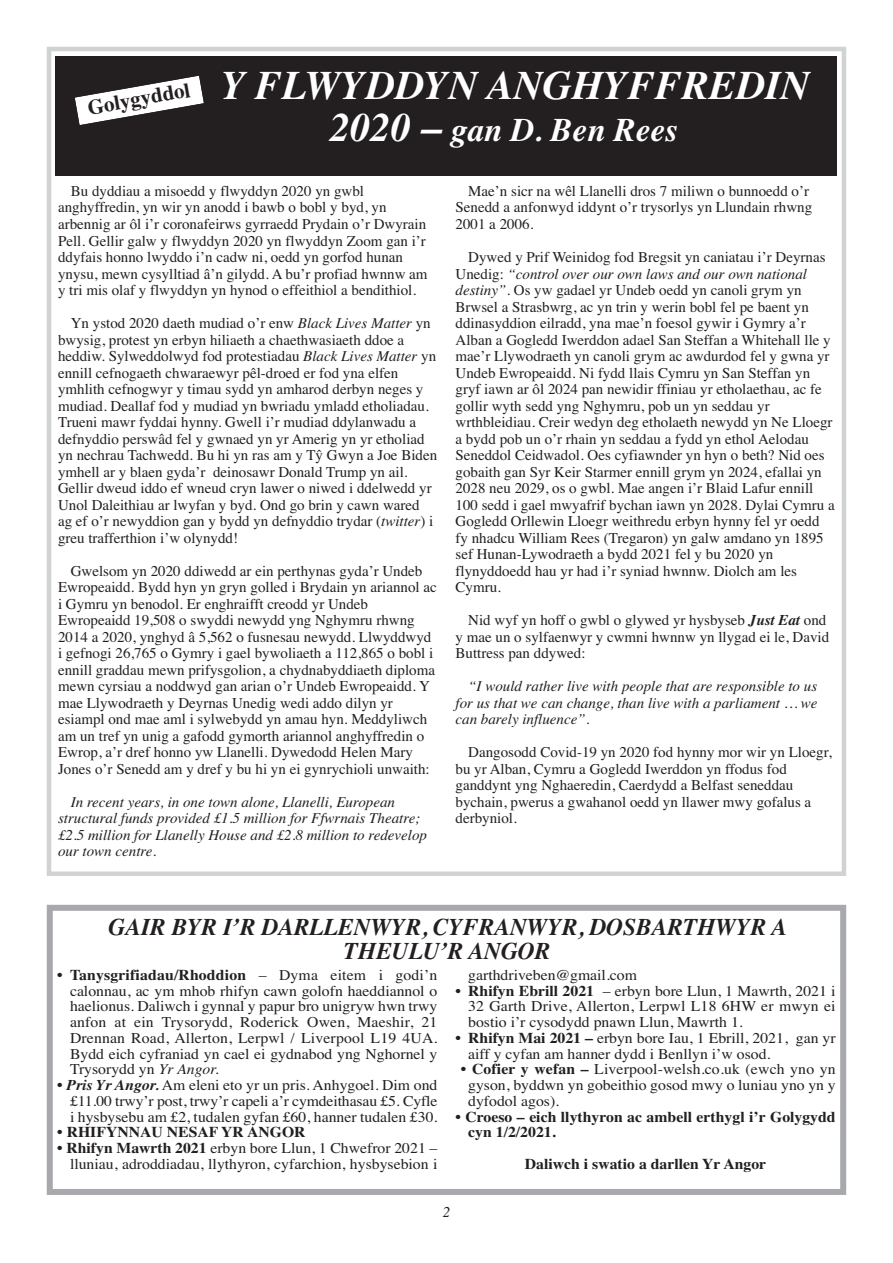
<style>
.page{position:relative;width:893px;height:1263px;background:#fff}
.page>*{position:absolute;margin:0;border:0;box-sizing:border-box;transform-origin:0 0}
.t1{font:italic 700 40.5px "Times";color:#fff}
.t2{font:italic 700 33px "Times";color:#fff}
.t3{font:italic 700 24px/24px "Times";color:#231f20;text-align:center}
.t4{font:700 21px "Times";color:#231f20}
.t5{font:15px/16.5px "Times";color:#231f20}
.t6{font:15px/15.8px "Times";color:#231f20;text-align:justify;scale:1.05 1}
.t7{font:italic 15px/16.5px "Times";color:#231f20}
.t8{font:700 15px/15.8px "Times";color:#231f20;scale:1.05 1}
.s1{font-size:40.5px}
.s2{font-size:42px}
.s3{font-style:italic}
.s4{font-weight:700;font-style:italic}
.s5{font-weight:700}
</style>
<div class="page">
<div style="left:47px;top:47px;width:799px;height:829px;border:4px solid #d1d2d4"></div>
<div style="left:56px;top:56px;width:781px;height:120px;background:#231f20"></div>
<svg style="left:75px;top:75px;width:129px;height:50px"></svg>
<div style="left:47px;top:905px;width:799px;height:290px;border:6px solid #a8a9ad"></div>
<p class="t4" style="left:87px;top:100px;width:105px;rotate:-10deg">Golygyddol</p>
<p class="t1" style="left:222px;top:71px;width:590px">Y FLWYDDYN ANGHYFFREDIN</p>
<p class="t2" style="left:330px;top:118px;width:349px"><span class="s1">2020</span> <span class="s2">–</span> gan D. Ben Rees</p>
<p class="t5" style="left:58px;top:184px;width:371px;text-indent:13px">Bu dyddiau a misoedd y flwyddyn 2020 yn gwbl anghyffredin, yn wir yn anodd i bawb o bobl y byd, yn arbennig ar ôl i’r coronafeirws gyrraedd Prydain o’r Dwyrain Pell. Gellir galw y flwyddyn 2020 yn flwyddyn Zoom gan i’r ddyfais honno lwyddo i’n cadw ni, oedd yn gorfod hunan ynysu, mewn cysylltiad â’n gilydd. A bu’r profiad hwnnw am y tri mis olaf y flwyddyn yn hynod o effeithiol a bendithiol.</p>
<p class="t5" style="left:58px;top:316px;width:381px;text-indent:13px">Yn ystod 2020 daeth mudiad o’r enw <span class="s3">Black Lives Matter</span> yn bwysig, protest yn erbyn hiliaeth a chaethwasiaeth ddoe a heddiw. Sylweddolwyd fod protestiadau <span class="s3">Black Lives Matter</span> yn ennill cefnogaeth chwaraewyr pêl-droed er fod yna elfen ymhlith cefnogwyr y timau sydd yn amharod derbyn neges y mudiad. Deallaf fod y mudiad yn bwriadu ymladd etholiadau.<br>Trueni mawr fyddai hynny. Gwell i’r mudiad ddylanwadu a defnyddio perswâd fel y gwnaed yn yr Amerig yn yr etholiad yn nechrau Tachwedd. Bu hi yn ras am y Tŷ Gwyn a Joe Biden ymhell ar y blaen gyda’r deinosawr Donald Trump yn ail.<br>Gellir dweud iddo ef wneud cryn lawer o niwed i ddelwedd yr Unol Daleithiau ar lwyfan y byd. Ond go brin y cawn wared ag ef o’r newyddion gan y bydd yn defnyddio trydar (<span class="s3">twitter</span>) i greu trafferthion i’w olynydd!</p>
<p class="t5" style="left:58px;top:564px;width:380px;text-indent:13px">Gwelsom yn 2020 ddiwedd ar ein perthynas gyda’r Undeb Ewropeaidd. Bydd hyn yn gryn golled i Brydain yn ariannol ac i Gymru yn benodol. Er enghraifft creodd yr Undeb Ewropeaidd 19,508 o swyddi newydd yng Nghymru rhwng 2014 a 2020, ynghyd â 5,562 o fusnesau newydd. Llwyddwyd i gefnogi 26,765 o Gymry i gael bywoliaeth a 112,865 o bobl i ennill graddau mewn prifysgolion, a chydnabyddiaeth diploma mewn cyrsiau a noddwyd gan arian o’r Undeb Ewropeaidd. Y mae Llywodraeth y Deyrnas Unedig wedi addo dilyn yr esiampl ond mae aml i sylwebydd yn amau hyn. Meddyliwch am un tref yn unig a gafodd gymorth ariannol anghyffredin o Ewrop, a’r dref honno yw Llanelli. Dywedodd Helen Mary Jones o’r Senedd am y dref y bu hi yn ei gynrychioli unwaith:</p>
<p class="t7" style="left:58px;top:795px;width:371px;text-indent:13px">In recent years, in one town alone, Llanelli, European structural funds provided £1.5 million for Ffwrnais Theatre; £2.5 million for Llanelly House and £2.8 million to redevelop our town centre.</p>
<p class="t5" style="left:455px;top:184px;width:358px;text-indent:13px">Mae’n sicr na wêl Llanelli dros 7 miliwn o bunnoedd o’r<br>Senedd a anfonwyd iddynt o’r trysorlys yn Llundain rhwng<br>2001 a 2006.</p>
<p class="t5" style="left:455px;top:250px;width:381px;text-indent:13px">Dywed y Prif Weinidog fod Bregsit yn caniatau i’r Deyrnas Unedig: <span class="s3">“control over our own laws and our own national destiny”.</span> Os yw gadael yr Undeb oedd yn canoli grym yn Brwsel a Strasbwrg, ac yn trin y werin bobl fel pe baent yn ddinasyddion eilradd, yna mae’n foesol gywir i Gymry a’r Alban a Gogledd Iwerddon adael San Steffan a Whitehall lle y mae’r Llywodraeth yn canoli grym ac awdurdod fel y gwna yr Undeb Ewropeaidd. Ni fydd llais Cymru yn San Steffan yn gryf iawn ar ôl 2024 pan newidir ffiniau yr etholaethau, ac fe gollir wyth sedd yng Nghymru, pob un yn seddau yr wrthbleidiau. Creir wedyn deg etholaeth newydd yn Ne Lloegr a bydd pob un o’r rhain yn seddau a fydd yn ethol Aelodau Seneddol Ceidwadol. Oes cyfiawnder yn hyn o beth? Nid oes gobaith gan Syr Keir Starmer ennill grym yn 2024, efallai yn 2028 neu 2029, os o gwbl. Mae angen i’r Blaid Lafur ennill 100 sedd i gael mwyafrif bychan iawn yn 2028. Dylai Cymru a Gogledd Orllewin Lloegr weithredu erbyn hynny fel yr oedd fy nhadcu William Rees (Tregaron) yn galw amdano yn 1895 sef Hunan-Lywodraeth a bydd 2021 fel y bu 2020 yn flynyddoedd hau yr had i’r syniad hwnnw. Diolch am les Cymru.</p>
<p class="t5" style="left:455px;top:613px;width:375px;text-indent:13px">Nid wyf yn hoff o gwbl o glywed yr hysbyseb <span class="s4">Just Eat</span> ond y mae un o sylfaenwyr y cwmni hwnnw yn llygad ei le, David<br>Buttress pan ddywed:</p>
<p class="t7" style="left:455px;top:679px;width:364px;text-align:justify;text-indent:13px">“I would rather live with people that are responsible to us for us that we can change, than live with a parliament … we can barely influence”.</p>
<p class="t5" style="left:455px;top:745px;width:378px;text-indent:13px">Dangosodd Covid-19 yn 2020 fod hynny mor wir yn Lloegr, bu yr Alban, Cymru a Gogledd Iwerddon yn ffodus fod ganddynt yng Nghaeredin, Caerdydd a Belfast seneddau bychain, pwerus a gwahanol oedd yn llawer mwy gofalus a derbyniol.</p>
<p class="t3" style="left:109px;top:917px;width:680px">GAIR BYR I’R DARLLENWYR, CYFRANWYR, DOSBARTHWYR A<br>THEULU’R ANGOR</p>
<p class="t6" style="left:70px;top:968px;width:351px;text-indent:-13px"><span class="s5">• Tanysgrifiadau/Rhoddion</span> – Dyma eitem i godi’n calonnau, ac ym mhob rhifyn cawn golofn haeddiannol o haelionus. Daliwch i gynnal y papur bro unigryw hwn trwy anfon at ein Trysorydd, Roderick Owen, Maeshir, 21<br>Drennan Road, Allerton, Lerpwl / Liverpool L19 4UA.<br>Bydd eich cyfraniad yn cael ei gydnabod yng Nghornel y Trysorydd yn <span class="s3">Yr Angor.</span></p>
<p class="t6" style="left:70px;top:1078px;width:351px;text-indent:-13px"><span class="s4">• Pris Yr Angor.</span> Am eleni eto yr un pris. Anhygoel. Dim ond £11.00 trwy’r post, trwy’r capeli a’r cymdeithasau £5. Cyfle i hysbysebu am £2, tudalen gyfan £60, hanner tudalen £30.</p>
<p class="t8" style="left:57px;top:1126px;width:238px">• RHIFYNNAU NESAF YR ANGOR</p>
<p class="t6" style="left:57px;top:1141px;width:364px;text-align:right"><span class="s5">• Rhifyn Mawrth 2021</span> erbyn bore Llun, 1 Chwefror 2021 – lluniau, adroddiadau, llythyron, cyfarchion, hysbysebion i</p>
<p class="t6" style="left:468px;top:968px;width:162px">garthdriveben@gmail.com</p>
<p class="t6" style="left:468px;top:984px;width:351px;text-indent:-13px">• <span class="s5">Rhifyn Ebrill 2021</span> – erbyn bore Llun, 1 Mawrth, 2021 i 32 Garth Drive, Allerton, Lerpwl L18 6HW er mwyn ei bostio i’r cysodydd pnawn Llun, Mawrth 1.</p>
<p class="t6" style="left:468px;top:1031px;width:351px;text-indent:-13px"><span class="s5">• Rhifyn Mai 2021 –</span> erbyn bore Iau, 1 Ebrill, 2021, gan yr aiff y cyfan am hanner dydd i Benllyn i’w osod.</p>
<p class="t6" style="left:468px;top:1063px;width:351px;text-indent:-7px"><span class="s5">• Cofier y wefan –</span> Liverpool-welsh.co.uk (ewch yno yn gyson, byddwn yn gobeithio gosod mwy o luniau yno yn y dyfodol agos).</p>
<p class="t8" style="left:468px;top:1110px;width:351px;text-indent:-13px">• Croeso – eich llythyron ac ambell erthygl i’r Golygydd cyn 1/2/2021.</p>
<p class="t8" style="left:525px;top:1157px;width:231px">Daliwch i swatio a darllen Yr Angor</p>
<p class="t7" style="left:443px;top:1205px;width:9px">2</p>
</div>
